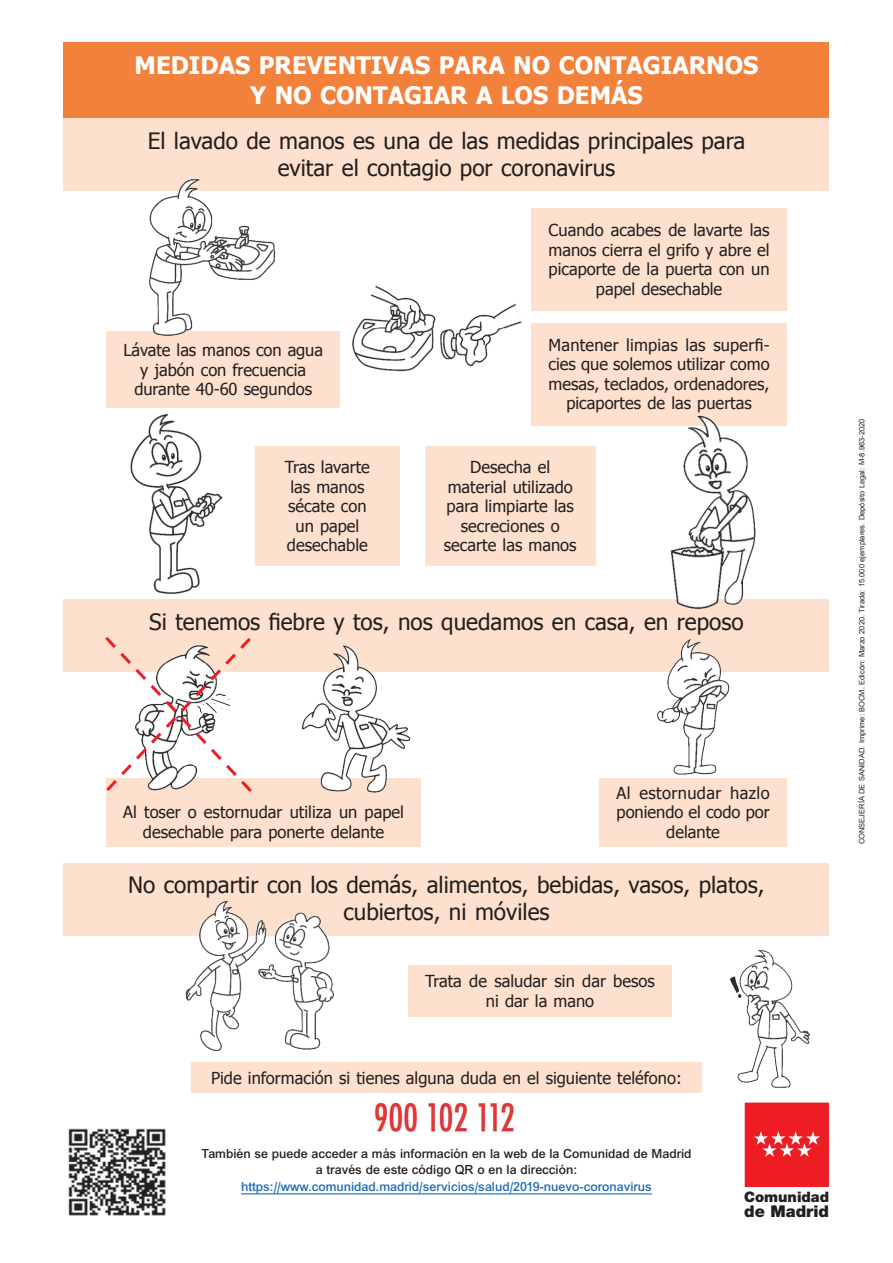
<style>
.page{position:relative;width:893px;height:1263px;background:#fff}
.page>*{position:absolute;margin:0;border:0;box-sizing:border-box;transform-origin:0 0}
.t1{font:700 24px/30px "Tahoma";color:#fff;text-align:center}
.t2{font:22.5px/27px "Tahoma";color:#231f20;text-align:center}
.t3{font:16.5px/19.5px "Tahoma";color:#231f20;text-align:center}
.t4{font:900 16.2px "Helvetica Neue";color:#231f20}
.t5{font:900 14.55px "Helvetica Neue";color:#231f20}
.t6{font:13.5px/16.5px "Arial Bld";color:#231f20;text-align:center}
.t7{font:13.5px "Arial Bld";color:#1b6ab5}
.t8{font:7.5px "Arial";color:#231f20}
</style>
<div class="page">
<img style="left:106px;top:414px;width:141px;height:186px">
<img style="left:68px;top:1128px;width:98px;height:88px">
<div style="left:745px;top:1103px;width:83px;height:83px;background:#ee1d23"></div>
<div style="left:745px;top:1102px;width:84px;height:85px;border:1px solid #ee1d23"></div>
<svg style="left:754px;top:1131px;width:66px;height:26px"></svg>
<div style="left:64px;top:43px;width:765px;height:76px;background:#f2813c"></div>
<div style="left:64px;top:119px;width:765px;height:72px;background:#fde0cd"></div>
<div style="left:531px;top:208px;width:256px;height:102px;background:#fde0cd"></div>
<div style="left:191px;top:1062px;width:511px;height:31px;background:#fde0cd"></div>
<hr style="left:241px;top:1193px;width:411px;height:1px;background:#1b6ab5">
<img style="left:375px;top:1101px;width:139px;height:31px">
<div style="left:531px;top:323px;width:256px;height:102px;background:#fde0cd"></div>
<img style="left:352px;top:285px;width:170px;height:87px">
<div style="left:106px;top:332px;width:234px;height:76px;background:#fde0cd"></div>
<img style="left:139px;top:179px;width:147px;height:157px">
<div style="left:425px;top:446px;width:170px;height:120px;background:#fde0cd"></div>
<div style="left:255px;top:446px;width:145px;height:120px;background:#fde0cd"></div>
<div style="left:64px;top:600px;width:765px;height:72px;background:#fde0cd"></div>
<img style="left:633px;top:415px;width:154px;height:194px">
<img style="left:657px;top:639px;width:73px;height:136px">
<div style="left:600px;top:778px;width:187px;height:68px;background:#fde0cd"></div>
<div style="left:106px;top:778px;width:315px;height:68px;background:#fde0cd"></div>
<img style="left:302px;top:645px;width:109px;height:148px">
<div style="left:64px;top:863px;width:765px;height:72px;background:#fde0cd"></div>
<img style="left:711px;top:935px;width:118px;height:153px">
<img style="left:182px;top:900px;width:154px;height:152px">
<div style="left:408px;top:965px;width:264px;height:51px;background:#fde0cd"></div>
<svg style="left:105px;top:637px;width:147px;height:155px"></svg>
<h1 class="t1" style="left:135px;top:48px;width:625px">MEDIDAS PREVENTIVAS PARA NO CONTAGIARNOS<br>Y NO CONTAGIAR A LOS DEMÁS</h1>
<h2 class="t2" style="left:148px;top:126px;width:599px">El lavado de manos es una de las medidas principales para evitar el contagio por coronavirus</h2>
<p class="t3" style="left:123px;top:340px;width:201px">Lávate las manos con agua y jabón con frecuencia durante 40-60 segundos</p>
<p class="t3" style="left:285px;top:456px;width:86px">Tras lavarte las manos sécate con un papel desechable</p>
<p class="t3" style="left:549px;top:220px;width:223px">Cuando acabes de lavarte las manos cierra el grifo y abre el picaporte de la puerta con un papel desechable</p>
<p class="t3" style="left:549px;top:334px;width:223px">Mantener limpias las superfi&shy;cies que solemos utilizar como mesas, teclados, ordenadores, picaportes de las puertas</p>
<p class="t3" style="left:444px;top:456px;width:134px">Desecha el material utilizado para limpiarte las secreciones o secarte las manos</p>
<h2 class="t2" style="left:149px;top:607px;width:596px">Si tenemos fiebre y tos, nos quedamos en casa, en reposo</h2>
<p class="t3" style="left:617px;top:782px;width:155px">Al estornudar hazlo poniendo el codo por delante</p>
<p class="t3" style="left:123px;top:802px;width:282px">Al toser o estornudar utiliza un papel desechable para ponerte delante</p>
<h2 class="t2" style="left:128px;top:870px;width:638px">No compartir con los demás, alimentos, bebidas, vasos, platos, cubiertos, ni móviles</h2>
<p class="t3" style="left:425px;top:970px;width:231px">Trata de saludar sin dar besos ni dar la mano</p>
<p class="t3" style="left:211px;top:1067px;width:472px">Pide información si tienes alguna duda en el siguiente teléfono:</p>
<p class="t6" style="left:201px;top:1146px;width:492px">También se puede acceder a más información en la web de la Comunidad de Madrid a través de este código QR o en la dirección:</p>
<p class="t7" style="left:241px;top:1177px;width:412px">https://www.comunidad.madrid/servicios/salud/2019-nuevo-coronavirus</p>
<p class="t5" style="left:744px;top:1188px;width:87px">Comunidad</p>
<p class="t4" style="left:744px;top:1201px;width:86px">de Madrid</p>
<p class="t8" style="left:857px;top:844px;width:427px;rotate:-90deg">CONSEJERÍA DE SANIDAD. Imprime: BOCM. Edicón: Marzo 2020. Tirada: 15.000 ejemplares. Depósito Legal: M-8.963-2020</p>
</div>
